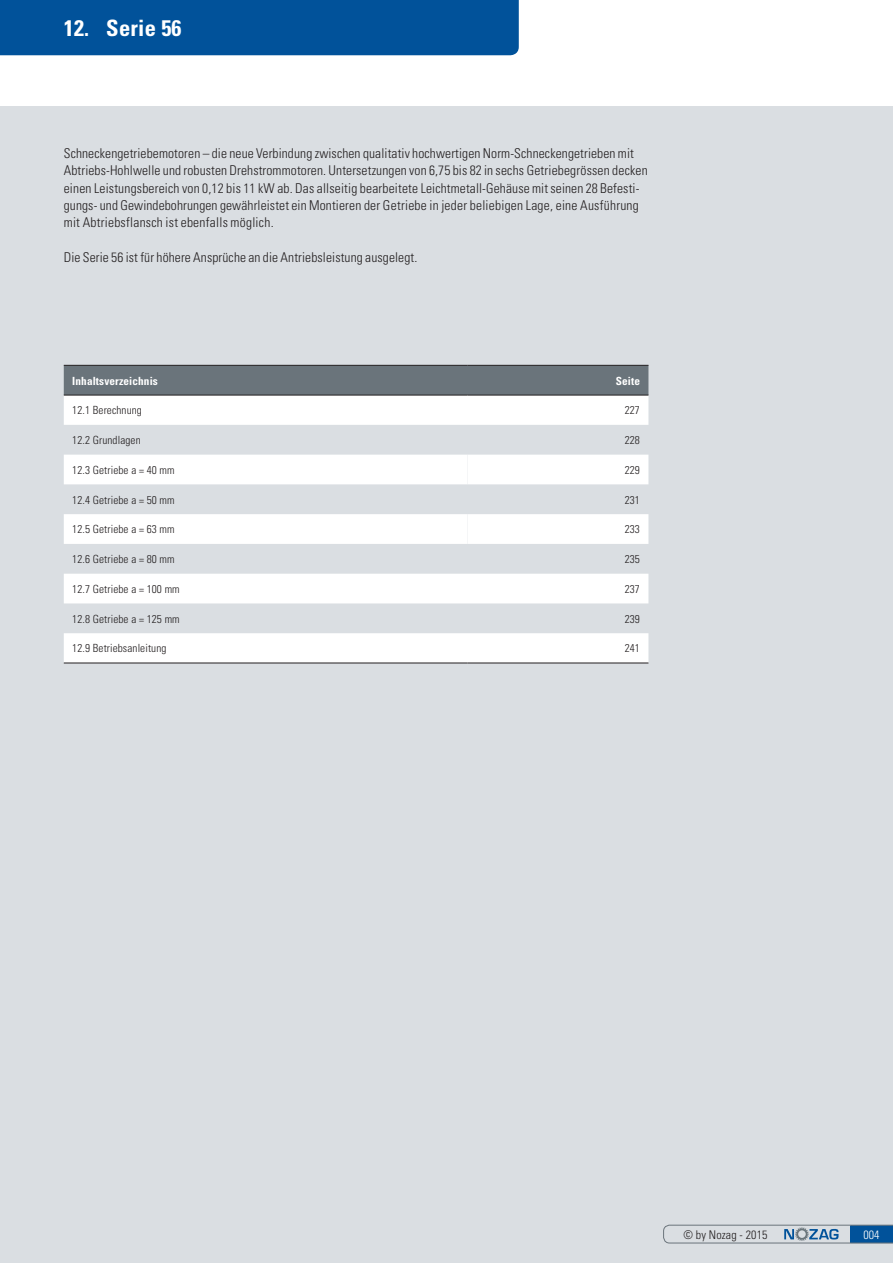
<style>
.page{position:relative;width:893px;height:1263px;background:#fff}
.page>*{position:absolute;margin:0;border:0;box-sizing:border-box;transform-origin:0 0}
.t1{font:700 condensed 22.5px "Univers";letter-spacing:.01em;color:#fff}
.t2{font:300 condensed 13.5px/17.2px "Univers";letter-spacing:.01em;color:#231f20}
.t3{font:300 condensed 12px "Univers";letter-spacing:.01em;color:#231f20}
.t4{font:300 condensed 12px "Univers";color:#fff}
.t5{font:300 condensed 11.25px "Univers";letter-spacing:.01em;color:#231f20}
.t6{font:700 condensed 11.25px "Univers";letter-spacing:.01em;color:#fff}
</style>
<div class="page">
<div style="left:0;top:106px;width:893px;height:1157px;background:#dadee2"></div>
<div style="left:0;top:0;width:519px;height:55px;background:#01529a"></div>
<svg style="left:663px;top:1225px;width:230px;height:18px"></svg>
<div style="left:64px;top:366px;width:584px;height:29px;background:#6a747b"></div>
<svg style="left:64px;top:396px;width:584px;height:267px;fill:#fcfcfc"></svg>
<svg style="left:64px;top:455px;width:403px;height:89px"></svg>
<hr style="left:64px;top:663px;width:403px;height:1px;background:#231f20">
<hr style="left:467px;top:663px;width:181px;height:1px;background:#231f20">
<hr style="left:64px;top:365px;width:403px;height:1px;background:#231f20">
<hr style="left:467px;top:365px;width:181px;height:1px;background:#231f20">
<hr style="left:64px;top:395px;width:403px;height:1px;background:#231f20">
<hr style="left:467px;top:395px;width:181px;height:1px;background:#231f20">
<h1 class="t1" style="left:64px;top:15px;width:119px">12. Serie 56</h1>
<p class="t2" style="left:64px;top:144px;width:585px">Schneckengetriebemotoren – die neue Verbindung zwischen qualitativ hochwertigen Norm-Schneckengetrieben mit Abtriebs-Hohlwelle und robusten Drehstrommotoren. Untersetzungen von 6,75 bis 82 in sechs Getriebegrössen decken einen Leistungsbereich von 0,12 bis 11 kW ab. Das allseitig bearbeitete Leichtmetall-Gehäuse mit seinen 28 Befesti&shy;gungs- und Gewindebohrungen gewährleistet ein Montieren der Getriebe in jeder beliebigen Lage, eine Ausführung mit Abtriebsflansch ist ebenfalls möglich.</p>
<p class="t2" style="left:64px;top:248px;width:355px">Die Serie 56 ist für höhere Ansprüche an die Antriebsleistung ausgelegt.</p>
<p class="t6" style="left:72px;top:374px;width:87px">Inhaltsverzeichnis</p>
<p class="t6" style="left:616px;top:374px;width:26px">Seite</p>
<p class="t5" style="left:72px;top:404px;width:71px">12.1 Berechnung</p>
<p class="t5" style="left:625px;top:404px;width:17px">227</p>
<p class="t5" style="left:72px;top:433px;width:70px">12.2 Grundlagen</p>
<p class="t5" style="left:625px;top:433px;width:17px">228</p>
<p class="t5" style="left:72px;top:463px;width:104px">12.3 Getriebe a = 40 mm</p>
<p class="t5" style="left:625px;top:463px;width:17px">229</p>
<p class="t5" style="left:72px;top:493px;width:104px">12.4 Getriebe a = 50 mm</p>
<p class="t5" style="left:625px;top:493px;width:17px">231</p>
<p class="t5" style="left:72px;top:523px;width:104px">12.5 Getriebe a = 63 mm</p>
<p class="t5" style="left:625px;top:523px;width:17px">233</p>
<p class="t5" style="left:72px;top:552px;width:104px">12.6 Getriebe a = 80 mm</p>
<p class="t5" style="left:625px;top:552px;width:17px">235</p>
<p class="t5" style="left:72px;top:582px;width:109px">12.7 Getriebe a = 100 mm</p>
<p class="t5" style="left:625px;top:582px;width:17px">237</p>
<p class="t5" style="left:72px;top:612px;width:109px">12.8 Getriebe a = 125 mm</p>
<p class="t5" style="left:625px;top:612px;width:17px">239</p>
<p class="t5" style="left:72px;top:642px;width:96px">12.9 Betriebsanleitung</p>
<p class="t5" style="left:625px;top:642px;width:17px">241</p>
<p class="t3" style="left:683px;top:1227px;width:86px">© by Nozag - 2015</p>
<p class="t4" style="left:863px;top:1227px;width:18px">004</p>
</div>
